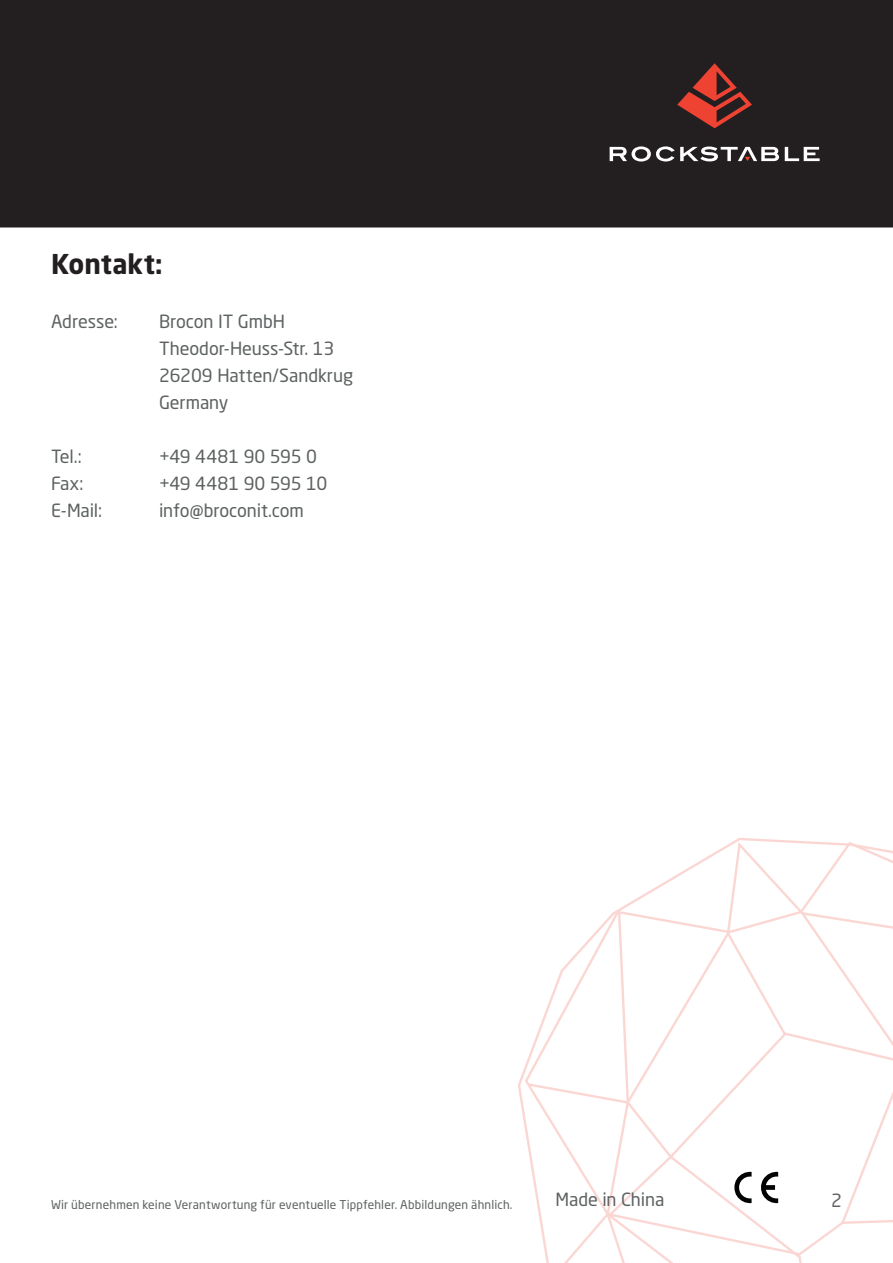
<style>
.page{position:relative;width:893px;height:1263px;background:#fff}
.page>*{position:absolute;margin:0;border:0;box-sizing:border-box;transform-origin:0 0}
.Heading_Two{font:700 27px "Neo Sans Pro";color:#231f20}
.fließtext{font:18px "Neo Sans Pro";letter-spacing:-.005em;color:#5d6161}
.fließtext-2{font:12px "Neo Sans Pro";letter-spacing:.01em;color:#5d6161}
</style>
<div class="page">
<div style="left:0;top:0;width:893px;height:227px;background:#231f20"></div>
<svg style="left:610px;top:146px;width:210px;height:15px"></svg>
<svg style="left:677px;top:63px;width:75px;height:65px"></svg>
<svg style="left:518px;top:838px;width:375px;height:425px"></svg>
<svg style="left:734px;top:1172px;width:18px;height:31px"></svg>
<svg style="left:760px;top:1172px;width:18px;height:31px"></svg>
<p class="Heading_Two" style="left:51px;top:247px;width:113px">Kontakt:</p>
<p class="fließtext" style="left:51px;top:311px;width:68px">Adresse:</p>
<p class="fließtext" style="left:159px;top:311px;width:128px">Brocon IT GmbH</p>
<p class="fließtext" style="left:159px;top:338px;width:177px">Theodor-Heuss-Str. 13</p>
<p class="fließtext" style="left:159px;top:365px;width:196px">26209 Hatten/Sandkrug</p>
<p class="fließtext" style="left:159px;top:392px;width:71px">Germany</p>
<p class="fließtext" style="left:51px;top:446px;width:32px">Tel.:</p>
<p class="fließtext" style="left:159px;top:446px;width:160px">+49 4481 90 595 0</p>
<p class="fließtext" style="left:51px;top:473px;width:34px">Fax:</p>
<p class="fließtext" style="left:159px;top:473px;width:170px">+49 4481 90 595 10</p>
<p class="fließtext" style="left:51px;top:500px;width:53px">E-Mail:</p>
<p class="fließtext" style="left:159px;top:500px;width:146px">info@broconit.com</p>
<p class="fließtext-2" style="left:51px;top:1197px;width:463px">Wir übernehmen keine Verantwortung für eventuelle Tippfehler. Abbildungen ähnlich.</p>
<p class="fließtext" style="left:555px;top:1188px;width:110px">Made in China</p>
<p class="fließtext" style="left:831px;top:1189px;width:12px">2</p>
</div>
